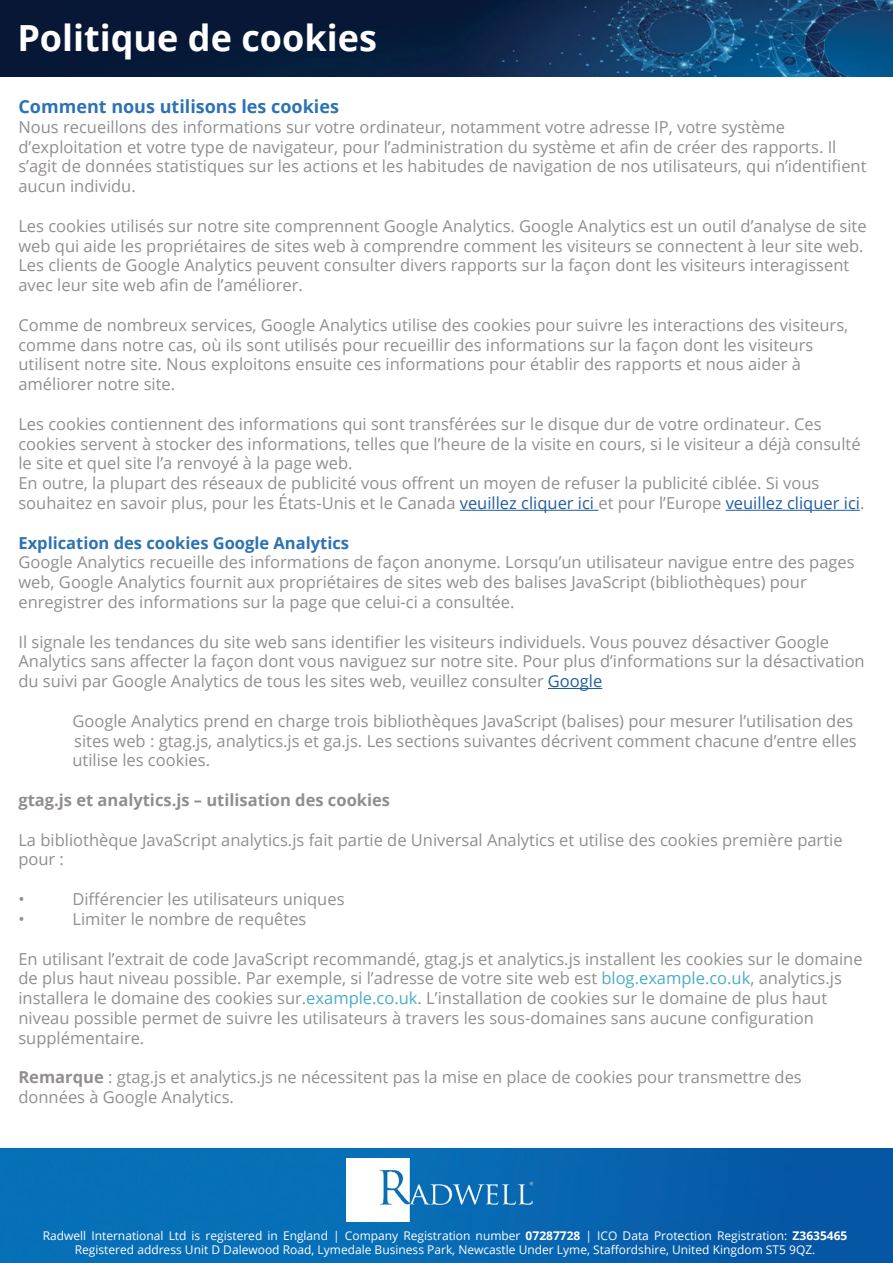
<style>
.page{position:relative;width:893px;height:1263px;background:#fff}
.page>*{position:absolute;margin:0;border:0;box-sizing:border-box;transform-origin:0 0}
.t1{font:700 36px "Open Sans";color:#fff}
.t2{font:700 18px "Open Sans";color:#2d72b3}
.t3{font:16.5px/19.8px "Open Sans";color:#928e8f}
.t4{font:700 16.5px "Open Sans";color:#928e8f}
.t5{font:700 16.5px "Open Sans";color:#2d72b3}
.t6{font:12px/14.4px "Open Sans";color:#fff;text-align:center}
.s1{color:#215e9e}
.s2{color:#4bacc6}
.s3{font-weight:700}
</style>
<div class="page">
<img style="left:0;top:1148px;width:893px;height:115px">
<img style="left:346px;top:1158px;width:186px;height:64px">
<hr style="left:460px;top:510px;width:138px;height:1px;background:#215e9e">
<hr style="left:726px;top:510px;width:134px;height:1px;background:#215e9e">
<hr style="left:548px;top:688px;width:54px;height:1px;background:#215e9e">
<img style="left:0;top:0;width:893px;height:77px">
<h1 class="t1" style="left:17px;top:12px;width:361px">Politique de cookies</h1>
<p class="t2" style="left:18px;top:94px;width:322px">Comment nous utilisons les cookies</p>
<p class="t3" style="left:18px;top:116px;width:850px">Nous recueillons des informations sur votre ordinateur, notamment votre adresse IP, votre système d’exploitation et votre type de navigateur, pour l’administration du système et afin de créer des rapports. Il s’agit de données statistiques sur les actions et les habitudes de navigation de nos utilisateurs, qui n’identifient aucun individu.</p>
<p class="t3" style="left:18px;top:215px;width:850px">Les cookies utilisés sur notre site comprennent Google Analytics. Google Analytics est un outil d’analyse de site web qui aide les propriétaires de sites web à comprendre comment les visiteurs se connectent à leur site web.<br>Les clients de Google Analytics peuvent consulter divers rapports sur la façon dont les visiteurs interagissent avec leur site web afin de l’améliorer.</p>
<p class="t3" style="left:18px;top:314px;width:831px">Comme de nombreux services, Google Analytics utilise des cookies pour suivre les interactions des visiteurs, comme dans notre cas, où ils sont utilisés pour recueillir des informations sur la façon dont les visiteurs utilisent notre site. Nous exploitons ensuite ces informations pour établir des rapports et nous aider à améliorer notre site.</p>
<p class="t3" style="left:18px;top:413px;width:847px">Les cookies contiennent des informations qui sont transférées sur le disque dur de votre ordinateur. Ces cookies servent à stocker des informations, telles que l’heure de la visite en cours, si le visiteur a déjà consulté le site et quel site l’a renvoyé à la page web.<br>En outre, la plupart des réseaux de publicité vous offrent un moyen de refuser la publicité ciblée. Si vous souhaitez en savoir plus, pour les États-Unis et le Canada <span class="s1">veuillez cliquer ici</span> et pour l’Europe <span class="s1">veuillez cliquer ici</span>.</p>
<p class="t5" style="left:18px;top:531px;width:332px">Explication des cookies Google Analytics</p>
<p class="t3" style="left:18px;top:552px;width:838px">Google Analytics recueille des informations de façon anonyme. Lorsqu’un utilisateur navigue entre des pages web, Google Analytics fournit aux propriétaires de sites web des balises JavaScript (bibliothèques) pour enregistrer des informations sur la page que celui-ci a consultée.</p>
<p class="t3" style="left:18px;top:631px;width:848px">Il signale les tendances du site web sans identifier les visiteurs individuels. Vous pouvez désactiver Google<br>Analytics sans affecter la façon dont vous naviguez sur notre site. Pour plus d’informations sur la désactivation du suivi par Google Analytics de tous les sites web, veuillez consulter <span class="s1">Google</span></p>
<p class="t3" style="left:72px;top:710px;width:786px">Google Analytics prend en charge trois bibliothèques JavaScript (balises) pour mesurer l’utilisation des sites web : gtag.js, analytics.js et ga.js. Les sections suivantes décrivent comment chacune d’entre elles utilise les cookies.</p>
<p class="t4" style="left:18px;top:788px;width:373px">gtag.js et analytics.js – utilisation des cookies</p>
<p class="t3" style="left:18px;top:829px;width:826px">La bibliothèque JavaScript analytics.js fait partie de Universal Analytics et utilise des cookies première partie pour :</p>
<p class="t3" style="left:18px;top:889px;width:8px">•</p>
<p class="t3" style="left:72px;top:889px;width:274px">Différencier les utilisateurs uniques</p>
<p class="t3" style="left:18px;top:908px;width:8px">•</p>
<p class="t3" style="left:72px;top:908px;width:236px">Limiter le nombre de requêtes</p>
<p class="t3" style="left:18px;top:948px;width:846px">En utilisant l’extrait de code JavaScript recommandé, gtag.js et analytics.js installent les cookies sur le domaine de plus haut niveau possible. Par exemple, si l’adresse de votre site web est <span class="s2">blog.example.co.uk</span>, analytics.js installera le domaine des cookies sur.<span class="s2">example.co.uk</span>. L’installation de cookies sur le domaine de plus haut niveau possible permet de suivre les utilisateurs à travers les sous-domaines sans aucune configuration supplémentaire.</p>
<p class="t3" style="left:18px;top:1067px;width:785px"><span class="s3">Remarque</span> : gtag.js et analytics.js ne nécessitent pas la mise en place de cookies pour transmettre des données à Google Analytics.</p>
<p class="t6" style="left:43px;top:1228px;width:806px">Radwell International Ltd is registered in England | Company Registration number <span class="s3">07287728</span> | ICO Data Protection Registration: <span class="s3">Z3635465<br></span>Registered address Unit D Dalewood Road, Lymedale Business Park, Newcastle Under Lyme, Staffordshire, United Kingdom ST5 9QZ.</p>
</div>
